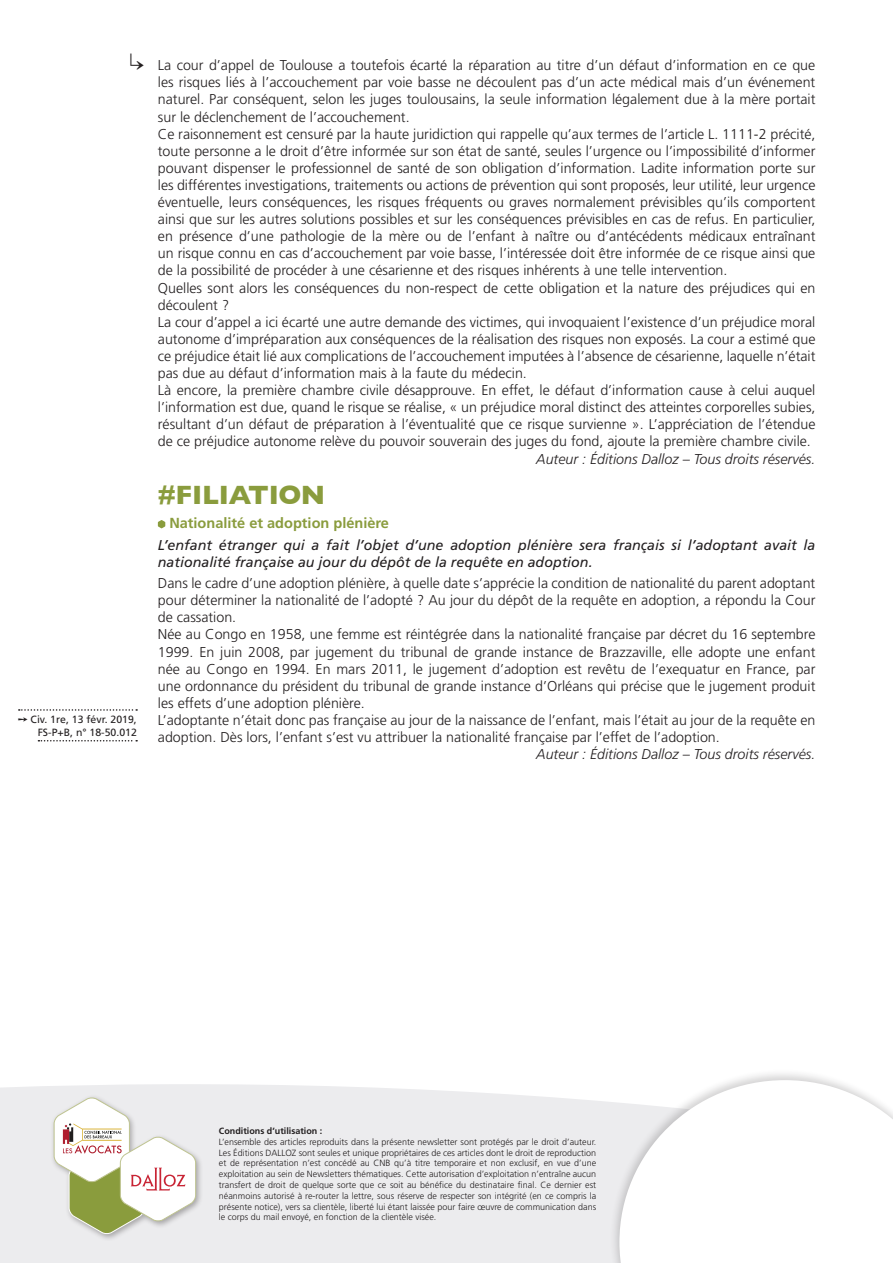
<style>
.page{position:relative;width:893px;height:1263px;background:#fff}
.page>*{position:absolute;margin:0;border:0;box-sizing:border-box;transform-origin:0 0}
.t1{font:700 27px "Gill Sans";letter-spacing:-.01em;color:#8a9c3d}
.t2{font:700 14.55px "Frutiger";color:#8a9c3d}
.t3{font:300 14.25px/17.1px "Frutiger";color:#231f20}
.t4{font:italic 14.25px/17.1px "Frutiger";color:#231f20}
.t5{font:italic 300 14.25px "Frutiger";color:#231f20}
.t6{font:10.5px/12.3px "Frutiger";color:#231f20;text-align:right}
.t7{font:300 9px/10.8px "Frutiger";color:#231f20;text-align:justify}
.t8{font:700 9px "Frutiger";color:#231f20}
</style>
<div class="page">
<div style="left:0;top:1084px;width:609px;height:179px;background:#ececee"></div>
<div style="left:609px;top:1068px;width:284px;height:195px;background:#231f20;opacity:.2"></div>
<svg style="left:619px;top:1080px;width:274px;height:183px"></svg>
<div style="left:51px;top:1094px;width:152px;height:147px;background:#231f20;opacity:.35"></div>
<svg style="left:54px;top:1097px;width:142px;height:137px"></svg>
<svg style="left:158px;top:520px;width:7px;height:8px"></svg>
<svg style="left:19px;top:709px;width:118px;height:2px"></svg>
<svg style="left:38px;top:740px;width:99px;height:1px"></svg>
<p class="t6" style="left:18px;top:714px;width:120px">➙ Civ. 1re, 13 févr. 2019,<br>FS-P+B, n° 18-50.012</p>
<p class="t3" style="left:158px;top:57px;width:659px">La cour d’appel de Toulouse a toutefois écarté la réparation au titre d’un défaut d’information en ce que les risques liés à l’accouchement par voie basse ne découlent pas d’un acte médical mais d’un événement naturel. Par conséquent, selon les juges toulousains, la seule information légalement due à la mère portait sur le déclenchement de l’accouchement.<br>Ce raisonnement est censuré par la haute juridiction qui rappelle qu’aux termes de l’article L. 1111-2 précité, toute personne a le droit d’être informée sur son état de santé, seules l’urgence ou l’impossibilité d’informer pouvant dispenser le professionnel de santé de son obligation d’information. Ladite information porte sur les différentes investigations, traitements ou actions de prévention qui sont proposés, leur utilité, leur urgence éventuelle, leurs conséquences, les risques fréquents ou graves normalement prévisibles qu’ils comportent ainsi que sur les autres solutions possibles et sur les conséquences prévisibles en cas de refus. En particulier, en présence d’une pathologie de la mère ou de l’enfant à naître ou d’antécédents médicaux entraînant un risque connu en cas d’accouchement par voie basse, l’intéressée doit être informée de ce risque ainsi que de la possibilité de procéder à une césarienne et des risques inhérents à une telle intervention.<br>Quelles sont alors les conséquences du non-respect de cette obligation et la nature des préjudices qui en découlent ?<br>La cour d’appel a ici écarté une autre demande des victimes, qui invoquaient l’existence d’un préjudice moral autonome d’impréparation aux conséquences de la réalisation des risques non exposés. La cour a estimé que ce préjudice était lié aux complications de l’accouchement imputées à l’absence de césarienne, laquelle n’était pas due au défaut d’information mais à la faute du médecin.<br>Là encore, la première chambre civile désapprouve. En effet, le défaut d’information cause à celui auquel l’information est due, quand le risque se réalise, « un préjudice moral distinct des atteintes corporelles subies, résultant d’un défaut de préparation à l’éventualité que ce risque survienne ». L’appréciation de l’étendue de ce préjudice autonome relève du pouvoir souverain des juges du fond, ajoute la première chambre civile.</p>
<p class="t5" style="left:536px;top:450px;width:281px">Auteur : Éditions Dalloz – Tous droits réservés.</p>
<h1 class="t1" style="left:158px;top:474px;width:169px">#FILIATION</h1>
<p class="t2" style="left:169px;top:515px;width:221px">Nationalité et adoption plénière</p>
<p class="t4" style="left:158px;top:536px;width:659px">L’enfant étranger qui a fait l’objet d’une adoption plénière sera français si l’adoptant avait la nationalité française au jour du dépôt de la requête en adoption.</p>
<p class="t3" style="left:158px;top:575px;width:659px">Dans le cadre d’une adoption plénière, à quelle date s’apprécie la condition de nationalité du parent adoptant pour déterminer la nationalité de l’adopté ? Au jour du dépôt de la requête en adoption, a répondu la Cour de cassation.<br>Née au Congo en 1958, une femme est réintégrée dans la nationalité française par décret du 16 septembre 1999. En juin 2008, par jugement du tribunal de grande instance de Brazzaville, elle adopte une enfant née au Congo en 1994. En mars 2011, le jugement d’adoption est revêtu de l’exequatur en France, par une ordonnance du président du tribunal de grande instance d’Orléans qui précise que le jugement produit les effets d’une adoption plénière.<br>L’adoptante n’était donc pas française au jour de la naissance de l’enfant, mais l’était au jour de la requête en adoption. Dès lors, l’enfant s’est vu attribuer la nationalité française par l’effet de l’adoption.</p>
<p class="t5" style="left:536px;top:746px;width:281px">Auteur : Éditions Dalloz – Tous droits réservés.</p>
<p class="t8" style="left:219px;top:1126px;width:105px">Conditions d’utilisation :</p>
<p class="t7" style="left:219px;top:1136px;width:379px">L’ensemble des articles reproduits dans la présente newsletter sont protégés par le droit d’auteur.<br>Les Éditions DALLOZ sont seules et unique propriétaires de ces articles dont le droit de reproduction et de représentation n’est concédé au CNB qu’à titre temporaire et non exclusif, en vue d’une exploitation au sein de Newsletters thématiques. Cette autorisation d’exploitation n’entraîne aucun transfert de droit de quelque sorte que ce soit au bénéfice du destinataire final. Ce dernier est néanmoins autorisé à re-router la lettre, sous réserve de respecter son intégrité (en ce compris la présente notice), vers sa clientèle, liberté lui étant laissée pour faire œuvre de communication dans le corps du mail envoyé, en fonction de la clientèle visée.</p>
</div>
